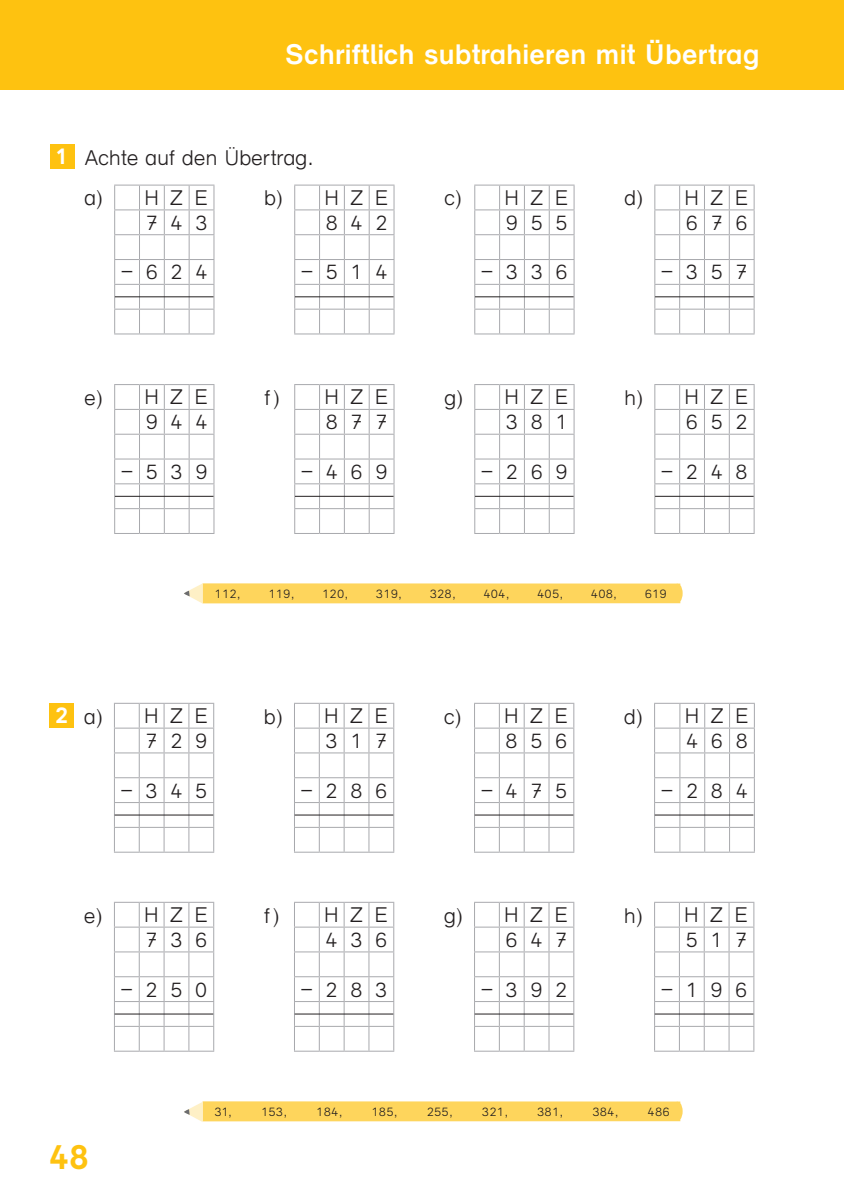
<style>
.page{position:relative;width:844px;height:1191px;background:#fff}
.page>*{position:absolute;margin:0;border:0;box-sizing:border-box;transform-origin:0 0}
.t1{font:700 35px "bs Druckschrift Gru 1";color:#fec210}
.t2{font:700 28px "bs Druckschrift Gru 1";color:#fff}
.t3{font:300 21px/24.8px "bs Druckschrift Gru 1";letter-spacing:.625em;color:#231f20;text-align:right}
.t4{font:300 21px/40.2px "bs Druckschrift Gru 1";color:#231f20}
.t5{font:300 12.25px "bs Druckschrift Gru 1";letter-spacing:.05em;color:#231f20}
.s1{font-weight:700;font-size:22.75px;color:#fff}
</style>
<div class="page">
<div style="left:0;top:0;width:843px;height:89px;background:#fec210"></div>
<svg style="left:49px;top:703px;width:25px;height:24px"></svg>
<svg style="left:114px;top:703px;width:100px;height:149px"></svg>
<hr style="left:115px;top:814px;width:98px;height:1px;background:#231f20">
<svg style="left:114px;top:901px;width:100px;height:150px"></svg>
<hr style="left:115px;top:1013px;width:98px;height:1px;background:#231f20">
<svg style="left:654px;top:703px;width:100px;height:149px"></svg>
<hr style="left:654px;top:814px;width:99px;height:1px;background:#231f20">
<svg style="left:654px;top:901px;width:100px;height:150px"></svg>
<hr style="left:654px;top:1013px;width:99px;height:1px;background:#231f20">
<svg style="left:474px;top:703px;width:100px;height:149px"></svg>
<hr style="left:474px;top:814px;width:99px;height:1px;background:#231f20">
<svg style="left:474px;top:901px;width:100px;height:150px"></svg>
<hr style="left:474px;top:1013px;width:99px;height:1px;background:#231f20">
<svg style="left:294px;top:703px;width:100px;height:149px"></svg>
<hr style="left:294px;top:814px;width:99px;height:1px;background:#231f20">
<svg style="left:294px;top:901px;width:100px;height:150px"></svg>
<hr style="left:294px;top:1013px;width:99px;height:1px;background:#231f20">
<svg style="left:184px;top:1101px;width:498px;height:21px;background:#fdd869"></svg>
<svg style="left:50px;top:144px;width:24px;height:25px"></svg>
<svg style="left:114px;top:185px;width:100px;height:149px"></svg>
<hr style="left:115px;top:296px;width:98px;height:1px;background:#231f20">
<svg style="left:114px;top:384px;width:100px;height:150px"></svg>
<hr style="left:115px;top:496px;width:98px;height:1px;background:#231f20">
<svg style="left:654px;top:185px;width:100px;height:149px"></svg>
<hr style="left:655px;top:296px;width:98px;height:1px;background:#231f20">
<svg style="left:654px;top:384px;width:100px;height:150px"></svg>
<hr style="left:655px;top:496px;width:98px;height:1px;background:#231f20">
<svg style="left:474px;top:185px;width:100px;height:149px"></svg>
<hr style="left:475px;top:296px;width:98px;height:1px;background:#231f20">
<svg style="left:474px;top:384px;width:100px;height:150px"></svg>
<hr style="left:475px;top:496px;width:98px;height:1px;background:#231f20">
<svg style="left:294px;top:185px;width:100px;height:149px"></svg>
<hr style="left:295px;top:296px;width:98px;height:1px;background:#231f20">
<svg style="left:294px;top:384px;width:100px;height:150px"></svg>
<hr style="left:295px;top:496px;width:98px;height:1px;background:#231f20">
<svg style="left:184px;top:583px;width:498px;height:20px;background:#fdd764"></svg>
<h2 class="t2" style="left:285px;top:38px;width:475px">Schriftlich subtrahieren mit Übertrag</h2>
<p class="t4" style="left:84px;top:137px;width:230px;text-indent:-29px"><span class="s1">1</span> Achte auf den Übertrag. a) HZE</p>
<p class="t3" style="left:146px;top:210px;width:63px">743</p>
<p class="t3" style="left:120px;top:260px;width:88px">−624</p>
<p class="t3" style="left:264px;top:185px;width:126px">b) HZE<br>842</p>
<p class="t3" style="left:300px;top:260px;width:88px">−514</p>
<p class="t3" style="left:84px;top:385px;width:126px">e) HZE<br>944</p>
<p class="t3" style="left:120px;top:459px;width:88px">−539</p>
<p class="t3" style="left:264px;top:385px;width:126px">f) HZE<br>877</p>
<p class="t3" style="left:300px;top:459px;width:88px">−469</p>
<p class="t3" style="left:444px;top:185px;width:126px">c) HZE<br>955</p>
<p class="t3" style="left:480px;top:260px;width:88px">−336</p>
<p class="t3" style="left:444px;top:385px;width:126px">g) HZE<br>381</p>
<p class="t3" style="left:480px;top:459px;width:88px">−269</p>
<p class="t3" style="left:624px;top:185px;width:126px">d) HZE<br>676</p>
<p class="t3" style="left:660px;top:260px;width:88px">−357</p>
<p class="t3" style="left:624px;top:385px;width:126px">h) HZE<br>652</p>
<p class="t3" style="left:660px;top:459px;width:88px">−248</p>
<p class="t5" style="left:215px;top:587px;width:27px">112,</p>
<p class="t5" style="left:269px;top:587px;width:27px">119,</p>
<p class="t5" style="left:322px;top:587px;width:27px">120,</p>
<p class="t5" style="left:376px;top:587px;width:27px">319,</p>
<p class="t5" style="left:430px;top:587px;width:27px">328,</p>
<p class="t5" style="left:483px;top:587px;width:27px">404,</p>
<p class="t5" style="left:537px;top:587px;width:27px">405,</p>
<p class="t5" style="left:591px;top:587px;width:27px">408,</p>
<p class="t5" style="left:645px;top:587px;width:23px">619</p>
<p class="t3" style="left:55px;top:703px;width:154px"><span class="s1">2</span> a) HZE<br>729</p>
<p class="t3" style="left:120px;top:778px;width:88px">−345</p>
<p class="t3" style="left:264px;top:703px;width:126px">b) HZE<br>317</p>
<p class="t3" style="left:300px;top:778px;width:88px">−286</p>
<p class="t3" style="left:444px;top:703px;width:126px">c) HZE<br>856</p>
<p class="t3" style="left:480px;top:778px;width:88px">−475</p>
<p class="t3" style="left:624px;top:703px;width:126px">d) HZE<br>468</p>
<p class="t3" style="left:660px;top:778px;width:89px">−284</p>
<p class="t3" style="left:84px;top:902px;width:126px">e) HZE<br>736</p>
<p class="t3" style="left:120px;top:977px;width:88px">−250</p>
<p class="t3" style="left:264px;top:902px;width:126px">f) HZE<br>436</p>
<p class="t3" style="left:300px;top:977px;width:88px">−283</p>
<p class="t3" style="left:444px;top:902px;width:126px">g) HZE<br>647</p>
<p class="t3" style="left:480px;top:977px;width:88px">−392</p>
<p class="t3" style="left:624px;top:902px;width:126px">h) HZE<br>517</p>
<p class="t3" style="left:660px;top:977px;width:88px">−196</p>
<h1 class="t1" style="left:50px;top:1135px;width:41px">48</h1>
<p class="t5" style="left:215px;top:1104px;width:19px">31,</p>
<p class="t5" style="left:261px;top:1104px;width:27px">153,</p>
<p class="t5" style="left:316px;top:1104px;width:27px">184,</p>
<p class="t5" style="left:372px;top:1104px;width:27px">185,</p>
<p class="t5" style="left:427px;top:1104px;width:27px">255,</p>
<p class="t5" style="left:482px;top:1104px;width:27px">321,</p>
<p class="t5" style="left:537px;top:1104px;width:27px">381,</p>
<p class="t5" style="left:592px;top:1104px;width:27px">384,</p>
<p class="t5" style="left:647px;top:1104px;width:23px">486</p>
</div>
